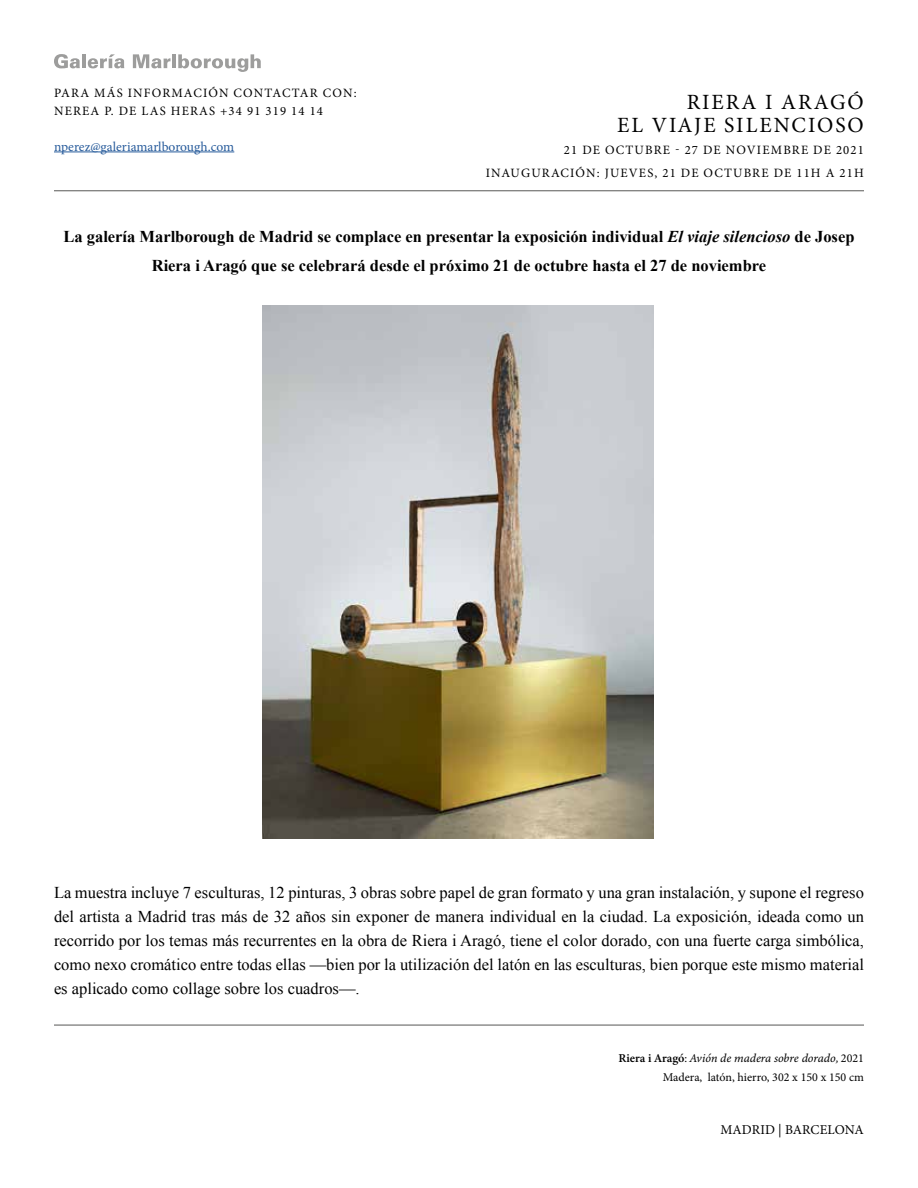
<style>
.page{position:relative;width:918px;height:1188px;background:#fff}
.page>*{position:absolute;margin:0;border:0;box-sizing:border-box;transform-origin:0 0}
.t1{font:21.75px/22.5px "Minion Pro";letter-spacing:.09em;color:#000;text-align:right}
.t2{font:16.5px/24px "Times New Roman";color:#000;text-align:justify}
.t3{font:700 16.5px/28.5px "Times New Roman";color:#000;text-align:center}
.t4{font:13.5px "Minion Pro";color:#275b9b}
.t5{font:13.5px "Minion Pro";letter-spacing:.01em;color:#000}
.t6{font:12.75px/22.5px "Minion Pro";letter-spacing:.09em;color:#000;text-align:right}
.t7{font:italic 12px "Minion Variable Concept";color:#000}
.t8{font:12px "Minion Pro";color:#000}
.s1{font-style:italic}
.s2{font-style:normal}
.s3{font-family:"Minion Pro";font-style:normal}
</style>
<div class="page">
<hr style="left:54px;top:152px;width:180px;height:1px;background:#275b9b">
<svg style="left:54px;top:54px;width:26px;height:14px"></svg>
<hr style="left:82px;top:54px;width:4px;height:14px;background:#9d9d9c">
<svg style="left:88px;top:54px;width:36px;height:14px"></svg>
<svg style="left:133px;top:54px;width:38px;height:14px"></svg>
<hr style="left:172px;top:54px;width:4px;height:14px;background:#9d9d9c">
<svg style="left:178px;top:54px;width:83px;height:18px"></svg>
<hr style="left:54px;top:190px;width:810px;height:1px;background:#575756">
<hr style="left:54px;top:1025px;width:810px;height:1px;background:#575756">
<img style="left:263px;top:306px;width:391px;height:532px">
<p class="t6" style="left:54px;top:84px;width:304px;line-height:18px;text-align:left">PARA MÁS INFORMACIÓN CONTACTAR CON:<br>NEREA P. DE LAS HERAS +34 91 319 14 14</p>
<p class="t4" style="left:54px;top:137px;width:182px">nperez@galeriamarlborough.com</p>
<h1 class="t1" style="left:617px;top:91px;width:248px">RIERA I ARAGÓ<br>EL VIAJE SILENCIOSO</h1>
<p class="t6" style="left:486px;top:139px;width:380px">21 DE OCTUBRE - 27 DE NOVIEMBRE DE 2021<br>INAUGURACIÓN: JUEVES, 21 DE OCTUBRE DE 11H A 21H</p>
<p class="t3" style="left:63px;top:222px;width:793px">La galería Marlborough de Madrid se complace en presentar la exposición individual <span class="s1">El viaje silencioso</span> de Josep<br>Riera i Aragó que se celebrará desde el próximo 21 de octubre hasta el 27 de noviembre</p>
<p class="t2" style="left:54px;top:880px;width:812px">La muestra incluye 7 esculturas, 12 pinturas, 3 obras sobre papel de gran formato y una gran instalación, y supone el regreso del artista a Madrid tras más de 32 años sin exponer de manera individual en la ciudad. La exposición, ideada como un recorrido por los temas más recurrentes en la obra de Riera i Aragó, tiene el color dorado, con una fuerte carga simbólica, como nexo cromático entre todas ellas —bien por la utilización del latón en las esculturas, bien porque este mismo material es aplicado como collage sobre los cuadros—.</p>
<p class="t7" style="left:618px;top:1050px;width:247px"><span class="s2">Riera i Aragó</span><span class="s3">:</span> Avión de madera sobre dorado, <span class="s3">2021</span></p>
<p class="t8" style="left:663px;top:1069px;width:203px">Madera, latón, hierro, 302 x 150 x 150 cm</p>
<p class="t5" style="left:720px;top:1121px;width:145px">MADRID | BARCELONA</p>
</div>
